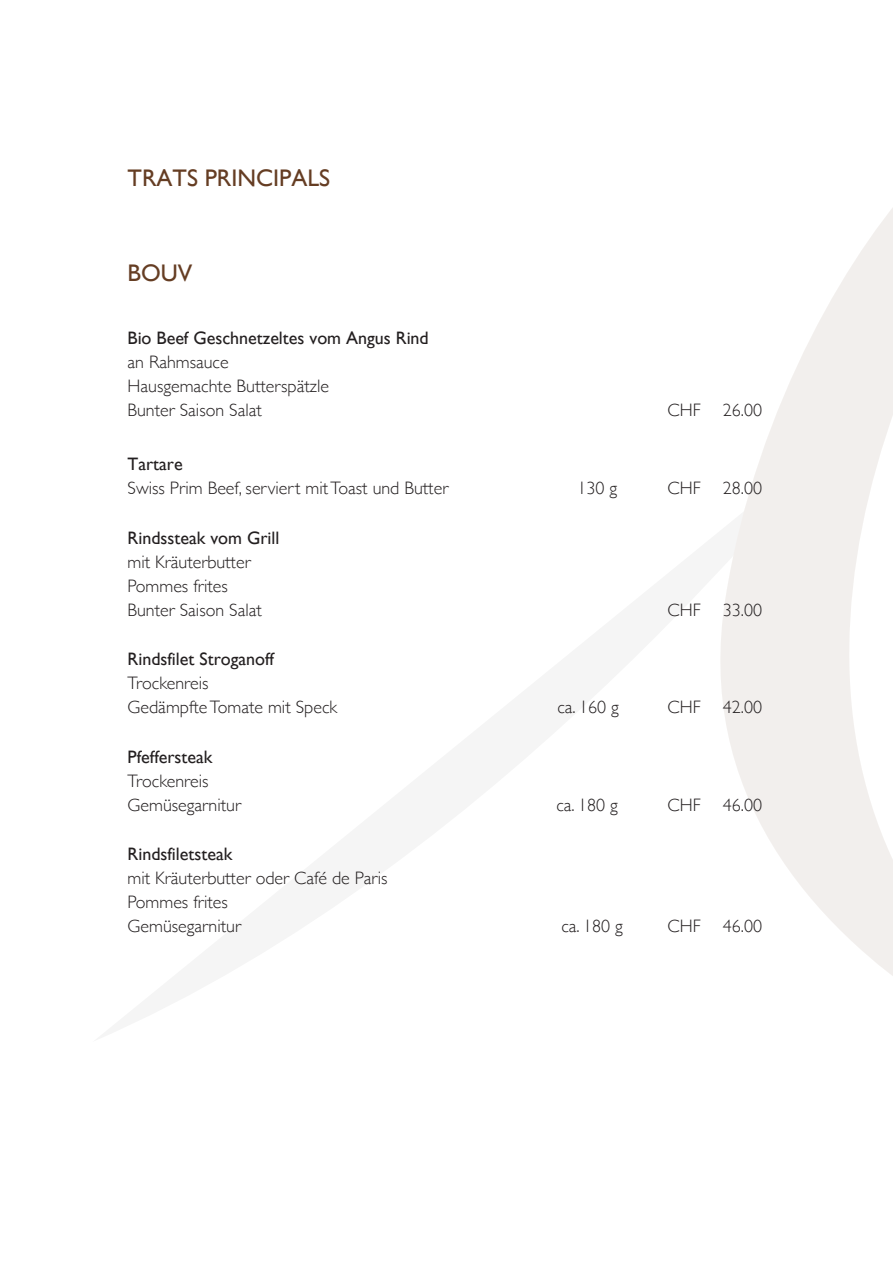
<style>
.page{position:relative;width:893px;height:1263px;background:#fff}
.page>*{position:absolute;margin:0;border:0;box-sizing:border-box;transform-origin:0 0}
.t1{font:24px "Gill Sans";color:#653d23}
.t2{font:300 18px "Gill Sans";color:#231f20}
.t3{font:18px "Gill Sans";color:#231f20}
</style>
<div class="page">
<svg style="left:720px;top:208px;width:173px;height:768px;fill:#f2efed"></svg>
<p class="t1" style="left:128px;top:164px;width:204px">TRATS PRINCIPALS</p>
<p class="t1" style="left:128px;top:259px;width:66px">BOUV</p>
<p class="t3" style="left:128px;top:327px;width:303px">Bio Beef Geschnetzeltes vom Angus Rind</p>
<p class="t2" style="left:128px;top:348px;width:103px">an Rahmsauce</p>
<p class="t2" style="left:128px;top:372px;width:203px">Hausgemachte Butterspätzle</p>
<p class="t2" style="left:128px;top:396px;width:136px">Bunter Saison Salat</p>
<p class="t2" style="left:668px;top:396px;width:96px">CHF 26.00</p>
<p class="t3" style="left:128px;top:453px;width:57px">Tartare</p>
<p class="t2" style="left:128px;top:474px;width:322px">Swiss Prim Beef, serviert mit Toast und Butter</p>
<p class="t2" style="left:578px;top:474px;width:41px">130 g</p>
<p class="t2" style="left:668px;top:474px;width:96px">CHF 28.00</p>
<p class="t3" style="left:128px;top:527px;width:153px">Rindssteak vom Grill</p>
<p class="t2" style="left:128px;top:547px;width:125px">mit Kräuterbutter</p>
<p class="t2" style="left:128px;top:571px;width:102px">Pommes frites</p>
<p class="t2" style="left:128px;top:595px;width:136px">Bunter Saison Salat</p>
<p class="t2" style="left:668px;top:595px;width:96px">CHF 33.00</p>
<p class="t3" style="left:128px;top:648px;width:148px">Rindsfilet Stroganoff</p>
<p class="t2" style="left:128px;top:669px;width:83px">Trockenreis</p>
<p class="t2" style="left:128px;top:693px;width:211px">Gedämpfte Tomate mit Speck</p>
<p class="t2" style="left:557px;top:693px;width:63px">ca. 160 g</p>
<p class="t2" style="left:668px;top:693px;width:96px">CHF 42.00</p>
<p class="t3" style="left:128px;top:746px;width:86px">Pfeffersteak</p>
<p class="t2" style="left:128px;top:766px;width:83px">Trockenreis</p>
<p class="t2" style="left:128px;top:790px;width:115px">Gemüsegarnitur</p>
<p class="t2" style="left:556px;top:790px;width:63px">ca. 180 g</p>
<p class="t2" style="left:668px;top:790px;width:96px">CHF 46.00</p>
<p class="t3" style="left:128px;top:843px;width:106px">Rindsfiletsteak</p>
<p class="t2" style="left:128px;top:864px;width:261px">mit Kräuterbutter oder Café de Paris</p>
<p class="t2" style="left:128px;top:888px;width:102px">Pommes frites</p>
<p class="t2" style="left:128px;top:912px;width:115px">Gemüsegarnitur</p>
<p class="t2" style="left:561px;top:912px;width:63px">ca. 180 g</p>
<p class="t2" style="left:668px;top:912px;width:96px">CHF 46.00</p>
</div>
